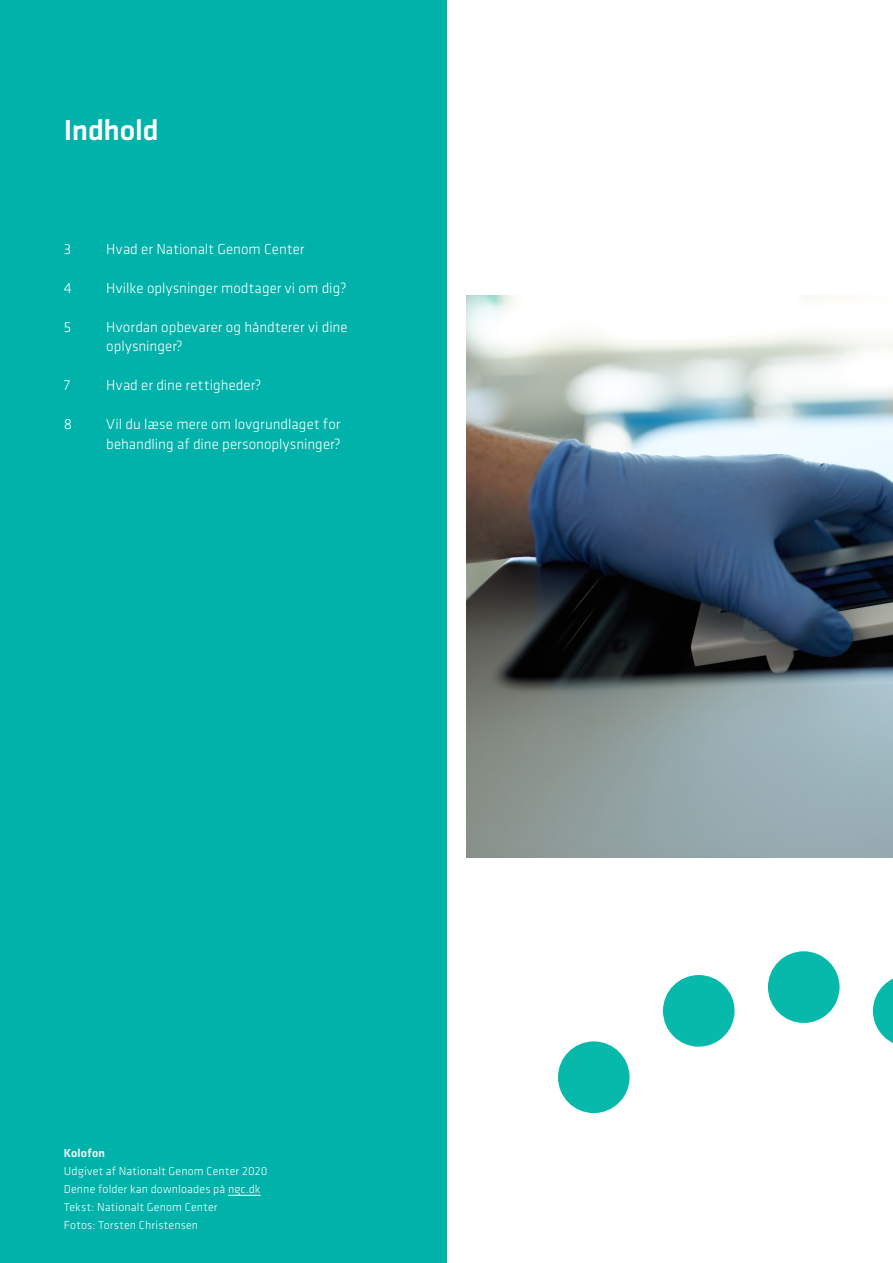
<style>
.page{position:relative;width:893px;height:1263px;background:#fff}
.page>*{position:absolute;margin:0;border:0;box-sizing:border-box;transform-origin:0 0}
.Klavika___Overskrift{font:500 30px "Klavika Basic";letter-spacing:-.01em;color:#fff}
.Klavika___Indhold{font:300 15px/19.5px "Klavika Basic";color:#fff}
.Klavika___Kolofon_og{font:300 12px "Klavika Basic";letter-spacing:.015em;color:#fff}
.Klavika___Kolofon_og-2{font:500 12px "Klavika Basic";letter-spacing:.01em;color:#fff}
</style>
<div class="page">
<div style="left:0;top:0;width:446px;height:1263px;background:#00b2a9"></div>
<hr style="left:228px;top:1195px;width:33px;height:1px;background:#fff">
<img style="left:467px;top:296px;width:426px;height:561px">
<div style="left:663px;top:975px;width:72px;height:72px;background:#06b9ab;border-radius:50%"></div>
<div style="left:558px;top:1041px;width:72px;height:72px;background:#06b9ab;border-radius:50%"></div>
<div style="left:768px;top:951px;width:71px;height:72px;background:#06b9ab;border-radius:50%"></div>
<svg style="left:873px;top:978px;width:20px;height:65px"></svg>
<p class="Klavika___Overskrift" style="left:64px;top:109px;width:96px">Indhold</p>
<p class="Klavika___Indhold" style="left:64px;top:239px;width:9px">3</p>
<p class="Klavika___Indhold" style="left:106px;top:239px;width:200px">Hvad er Nationalt Genom Center</p>
<p class="Klavika___Indhold" style="left:64px;top:278px;width:10px">4</p>
<p class="Klavika___Indhold" style="left:106px;top:278px;width:242px">Hvilke oplysninger modtager vi om dig?</p>
<p class="Klavika___Indhold" style="left:64px;top:317px;width:9px">5</p>
<p class="Klavika___Indhold" style="left:106px;top:317px;width:243px">Hvordan opbevarer og håndterer vi dine oplysninger?</p>
<p class="Klavika___Indhold" style="left:64px;top:375px;width:8px">7</p>
<p class="Klavika___Indhold" style="left:106px;top:375px;width:156px">Hvad er dine rettigheder?</p>
<p class="Klavika___Indhold" style="left:64px;top:414px;width:10px">8</p>
<p class="Klavika___Indhold" style="left:106px;top:414px;width:236px">Vil du læse mere om lovgrundlaget for behandling af dine personoplysninger?</p>
<p class="Klavika___Kolofon_og-2" style="left:64px;top:1144px;width:43px">Kolofon</p>
<p class="Klavika___Kolofon_og" style="left:64px;top:1163px;width:205px">Udgivet af Nationalt Genom Center 2020</p>
<p class="Klavika___Kolofon_og" style="left:64px;top:1181px;width:198px">Denne folder kan downloades på ngc.dk</p>
<p class="Klavika___Kolofon_og" style="left:64px;top:1199px;width:155px">Tekst: Nationalt Genom Center</p>
<p class="Klavika___Kolofon_og" style="left:64px;top:1217px;width:136px">Fotos: Torsten Christensen</p>
</div>
